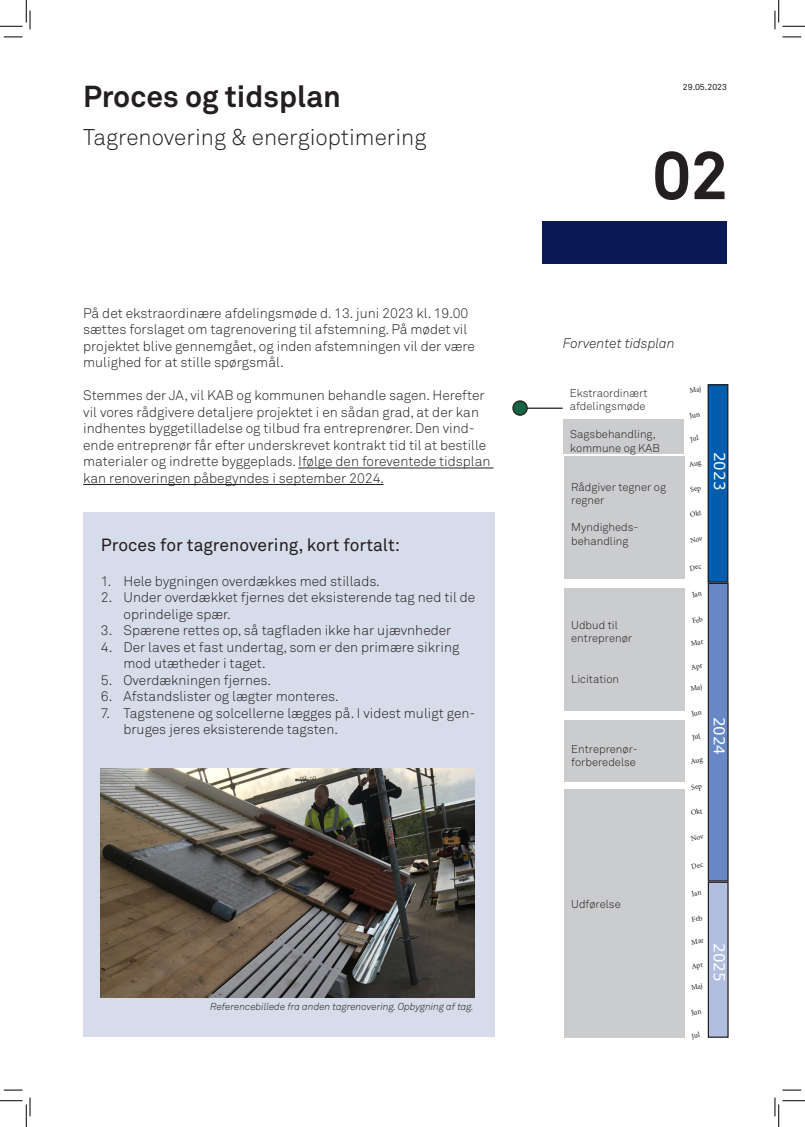
<style>
.page{position:relative;width:805px;height:1127px;background:#fff}
.page>*{position:absolute;margin:0;border:0;box-sizing:border-box;transform-origin:0 0}
.Rubrik_0_bold{font:700 67.5px "Akkurat Pro";color:#231f20}
.Rubrik_1_bold{font:700 30px "Akkurat Pro";color:#231f20}
.Rubrik_1_bold-2{font:22.5px "Akkurat Light Pro";color:#231f20}
.t1{font:17.5px "Akkurat Pro";color:#231f20}
.t2{font:15px "Verdana";color:#fff}
.Brød_light{font:13.75px/16.5px "Akkurat Light Pro";color:#231f20}
.Brød_light-2{font:italic 13.75px "Akkurat Light Pro";color:#231f20}
.t3{font:11.25px/13.5px "Akkurat Light Pro";color:#231f20}
.Brød_light-3{font:italic 10px "Akkurat Light Pro";color:#231f20}
.AI_Header_pagina{font:8.75px "Akkurat Pro";color:#231f20}
</style>
<div class="page">
<div style="left:542px;top:221px;width:184px;height:43px;background:#0a1a58"></div>
<hr style="left:298px;top:467px;width:195px;height:1px;background:#231f20">
<hr style="left:83px;top:484px;width:300px;height:1px;background:#231f20">
<div style="left:708px;top:882px;width:19px;height:154px;background:#b1bee0"></div>
<div style="left:707px;top:881px;width:21px;height:156px;border:1px solid #231f20"></div>
<div style="left:708px;top:583px;width:19px;height:297px;background:#6888c5"></div>
<div style="left:707px;top:582px;width:21px;height:299px;border:1px solid #231f20"></div>
<div style="left:707px;top:385px;width:20px;height:197px;background:#015dad"></div>
<div style="left:707px;top:384px;width:21px;height:198px;border:1px solid #231f20"></div>
<div style="left:563px;top:419px;width:120px;height:34px;background:#cbccce"></div>
<div style="left:564px;top:456px;width:120px;height:122px;background:#cbccce"></div>
<div style="left:564px;top:588px;width:120px;height:122px;background:#cbccce"></div>
<div style="left:564px;top:720px;width:120px;height:61px;background:#cbccce"></div>
<div style="left:564px;top:789px;width:120px;height:248px;background:#cbccce"></div>
<hr style="left:515px;top:407px;width:47px;height:2px;background:#231f20">
<div style="left:512px;top:401px;width:15px;height:14px;background:#176444;border-radius:50%"></div>
<div style="left:512px;top:400px;width:15px;height:15px;border:1px solid #231f20;border-radius:50%"></div>
<div style="left:83px;top:512px;width:411px;height:524px;background:#d7dcea"></div>
<img style="left:101px;top:768px;width:373px;height:228px">
<svg style="left:4px;top:36px;width:18px;height:2px"></svg>
<svg style="left:782px;top:36px;width:18px;height:2px"></svg>
<svg style="left:4px;top:1089px;width:18px;height:1px"></svg>
<svg style="left:782px;top:1089px;width:18px;height:1px"></svg>
<svg style="left:0;top:0;width:31px;height:29px"></svg>
<svg style="left:0;top:1097px;width:31px;height:29px"></svg>
<svg style="left:774px;top:0;width:30px;height:29px"></svg>
<svg style="left:774px;top:1097px;width:30px;height:29px"></svg>
<p class="Rubrik_1_bold" style="left:83px;top:78px;width:259px">Proces og tidsplan</p>
<p class="Rubrik_1_bold-2" style="left:83px;top:123px;width:344px">Tagrenovering &amp; energioptimering</p>
<p class="Brød_light" style="left:83px;top:305px;width:386px">På det ekstraordinære afdelingsmøde d. 13. juni 2023 kl. 19.00</p>
<p class="Brød_light" style="left:83px;top:321px;width:393px">sættes forslaget om tagrenovering til afstemning. På mødet vil projektet blive gennemgået, og inden afstemningen vil der være mulighed for at stille spørgsmål.</p>
<p class="Brød_light" style="left:83px;top:387px;width:408px">Stemmes der JA, vil KAB og kommunen behandle sagen. Herefter vil vores rådgivere detaljere projektet i en sådan grad, at der kan indhentes byggetilladelse og tilbud fra entreprenører. Den vind&shy;ende entreprenør får efter underskrevet kontrakt tid til at bestille materialer og indrette byggeplads. Ifølge den foreventede tidsplan kan renoveringen påbegyndes i september 2024.</p>
<p class="t1" style="left:101px;top:534px;width:300px">Proces for tagrenovering, kort fortalt:</p>
<p class="Brød_light" style="left:101px;top:572px;width:280px">1. Hele bygningen overdækkes med stillads.</p>
<p class="Brød_light" style="left:123px;top:589px;width:353px;text-indent:-22px">2. Under overdækket fjernes det eksisterende tag ned til de oprindelige spær.</p>
<p class="Brød_light" style="left:101px;top:622px;width:352px">3. Spærene rettes op, så tagfladen ikke har ujævnheder</p>
<p class="Brød_light" style="left:123px;top:638px;width:337px;text-indent:-22px">4. Der laves et fast undertag, som er den primære sikring mod utætheder i taget.</p>
<p class="Brød_light" style="left:101px;top:671px;width:172px">5. Overdækningen fjernes.</p>
<p class="Brød_light" style="left:101px;top:688px;width:239px">6. Afstandslister og lægter monteres.</p>
<p class="Brød_light" style="left:123px;top:704px;width:353px;text-indent:-22px">7. Tagstenene og solcellerne lægges på. I videst muligt gen&shy;bruges jeres eksisterende tagsten.</p>
<p class="Brød_light-3" style="left:210px;top:1000px;width:265px">Referencebillede fra anden tagrenovering. Opbygning af tag.</p>
<p class="AI_Header_pagina" style="left:682px;top:82px;width:46px">29.05.2023</p>
<p class="Rubrik_0_bold" style="left:652px;top:133px;width:78px">02</p>
<p class="Brød_light-2" style="left:562px;top:334px;width:114px">Forventet tidsplan</p>
<p class="t3" style="left:569px;top:386px;width:79px">Ekstraordinært afdelingsmøde</p>
<p class="t3" style="left:570px;top:427px;width:91px">Sagsbehandling, kommune og KAB</p>
<p class="t3" style="left:571px;top:480px;width:96px">Rådgiver tegner og regner</p>
<p class="t3" style="left:571px;top:520px;width:69px">Myndigheds&shy;behandling</p>
<p class="t3" style="left:571px;top:618px;width:48px">Udbud til</p>
<p class="t3" style="left:571px;top:631px;width:62px">entreprenør</p>
<p class="t3" style="left:571px;top:672px;width:49px">Licitation</p>
<p class="t3" style="left:571px;top:742px;width:65px">Entreprenør--</p>
<p class="t3" style="left:571px;top:755px;width:66px">forberedelse</p>
<p class="t2" style="left:729px;top:452px;width:40px;rotate:90deg">2023</p>
<p class="t2" style="left:729px;top:716px;width:40px;rotate:90deg">2024</p>
<p class="t3" style="left:571px;top:896px;width:51px">Udførelse</p>
<p class="t2" style="left:729px;top:942px;width:40px;rotate:90deg">2025</p>
</div>
